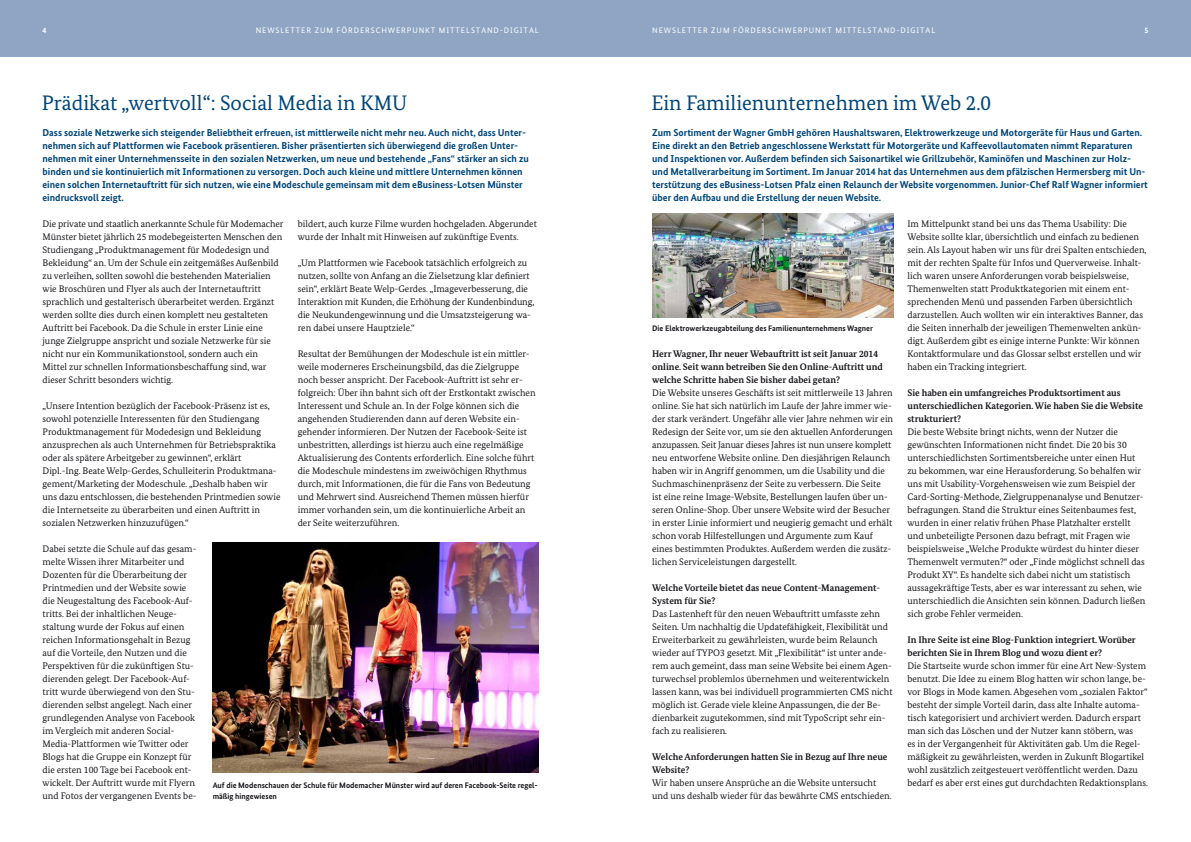
<style>
.page{position:relative;width:1191px;height:842px;background:#fff}
.page>*{position:absolute;margin:0;border:0;box-sizing:border-box;transform-origin:0 0}
.t1{font:21px "Bundes Serif";color:#004578}
.t2{font:700 10px/13px "Bundes Sans";color:#004578}
.t3{font:9.5px/13px "Bundes Serif";color:#1a171c}
.P_bold{font:700 9.5px/13px "Bundes Serif";color:#1a171c}
.Bildunterschrift{font:700 8px/10.5px "Bundes Sans";color:#1a171c}
.t4{font:8px "Bundes Sans";letter-spacing:.11em;color:#fff}
.t5{font:700 8px "Bundes Sans";color:#fff}
</style>
<div class="page">
<div style="left:0;top:0;width:595px;height:57px;background:#8fa5c3"></div>
<div style="left:595px;top:0;width:596px;height:57px;background:#8fa5c3"></div>
<img style="left:213px;top:543px;width:326px;height:230px">
<img style="left:652px;top:214px;width:241px;height:104px">
<p class="t5" style="left:43px;top:25px;width:5px">4</p>
<p class="t4" style="left:256px;top:25px;width:284px">NEWSLETTER ZUM FÖRDERSCHWERPUNKT MITTELSTAND-DIGITAL</p>
<p class="t4" style="left:652px;top:25px;width:284px">NEWSLETTER ZUM FÖRDERSCHWERPUNKT MITTELSTAND-DIGITAL</p>
<p class="t5" style="left:1144px;top:25px;width:5px">5</p>
<h2 class="t1" style="left:42px;top:90px;width:367px">Prädikat „wertvoll“: Social Media in KMU</h2>
<h4 class="t2" style="left:43px;top:126px;width:488px">Dass soziale Netzwerke sich steigender Beliebtheit erfreuen, ist mittlerweile nicht mehr neu. Auch nicht, dass Unter&shy;nehmen sich auf Plattformen wie Facebook präsentieren. Bisher präsentierten sich überwiegend die großen Unter&shy;nehmen mit einer Unternehmensseite in den sozialen Netzwerken, um neue und bestehende „Fans“ stärker an sich zu binden und sie kontinuierlich mit Informationen zu versorgen. Doch auch kleine und mittlere Unternehmen können einen solchen Internetauftritt für sich nutzen, wie eine Modeschule gemeinsam mit dem eBusiness-Lotsen Münster eindrucksvoll zeigt.</h4>
<p class="t3" style="left:43px;top:217px;width:242px">Die private und staatlich anerkannte Schule für Modemacher Münster bietet jährlich 25 modebegeisterten Menschen den Studiengang „Produktmanagement für Modedesign und Bekleidung“ an. Um der Schule ein zeitgemäßes Außenbild zu verleihen, sollten sowohl die bestehenden Materialien wie Broschüren und Flyer als auch der Internetauftritt sprachlich und gestalterisch überarbeitet werden. Ergänzt werden sollte dies durch einen komplett neu gestalteten Auftritt bei Facebook. Da die Schule in erster Linie eine junge Zielgruppe anspricht und soziale Netzwerke für sie nicht nur ein Kommunikationstool, sondern auch ein Mittel zur schnellen Informationsbeschaffung sind, war dieser Schritt besonders wichtig.</p>
<p class="t3" style="left:43px;top:399px;width:239px">„Unsere Intention bezüglich der Facebook-Präsenz ist es, sowohl potenzielle Interessenten für den Studiengang Produktmanagement für Modedesign und Bekleidung anzusprechen als auch Unternehmen für Betriebspraktika oder als spätere Arbeitgeber zu gewinnen“, erklärt Dipl.-Ing. Beate Welp-Gerdes, Schulleiterin Produktmana&shy;gement/Marketing der Modeschule. „Deshalb haben wir uns dazu entschlossen, die bestehenden Printmedien sowie die Internetseite zu überarbeiten und einen Auftritt in sozialen Netzwerken hinzuzufügen.“</p>
<p class="t3" style="left:43px;top:542px;width:155px">Dabei setzte die Schule auf das gesam&shy;melte Wissen ihrer Mitarbeiter und Dozenten für die Überarbeitung der Printmedien und der Website sowie die Neugestaltung des Facebook-Auf&shy;tritts. Bei der inhaltlichen Neuge&shy;staltung wurde der Fokus auf einen reichen Informationsgehalt in Bezug auf die Vorteile, den Nutzen und die Perspektiven für die zukünftigen Stu&shy;dierenden gelegt. Der Facebook-Auf&shy;tritt wurde überwiegend von den Stu&shy;dierenden selbst angelegt. Nach einer grundlegenden Analyse von Facebook im Vergleich mit anderen Social-Media-Plattformen wie Twitter oder Blogs hat die Gruppe ein Konzept für die ersten 100 Tage bei Facebook ent&shy;wickelt. Der Auftritt wurde mit Flyern und Fotos der vergangenen Events be-</p>
<p class="t3" style="left:298px;top:217px;width:241px">bildert, auch kurze Filme wurden hochgeladen. Abgerundet wurde der Inhalt mit Hinweisen auf zukünftige Events.</p>
<p class="t3" style="left:298px;top:256px;width:238px">„Um Plattformen wie Facebook tatsächlich erfolgreich zu nutzen, sollte von Anfang an die Zielsetzung klar definiert sein“, erklärt Beate Welp-Gerdes. „Imageverbesserung, die Interaktion mit Kunden, die Erhöhung der Kundenbindung, die Neukundengewinnung und die Umsatzsteigerung wa&shy;ren dabei unsere Hauptziele.“</p>
<p class="t3" style="left:298px;top:347px;width:239px">Resultat der Bemühungen der Modeschule ist ein mittler&shy;weile moderneres Erscheinungsbild, das die Zielgruppe noch besser anspricht. Der Facebook-Auftritt ist sehr er&shy;folgreich: Über ihn bahnt sich oft der Erstkontakt zwischen Interessent und Schule an. In der Folge können sich die angehenden Studierenden dann auf deren Website ein&shy;gehender informieren. Der Nutzen der Facebook-Seite ist unbestritten, allerdings ist hierzu auch eine regelmäßige Aktualisierung des Contents erforderlich. Eine solche führt die Modeschule mindestens im zweiwöchigen Rhythmus durch, mit Informationen, die für die Fans von Bedeutung und Mehrwert sind. Ausreichend Themen müssen hierfür immer vorhanden sein, um die kontinuierliche Arbeit an der Seite weiterzuführen.</p>
<p class="Bildunterschrift" style="left:213px;top:780px;width:326px">Auf die Modenschauen der Schule für Modemacher Münster wird auf deren Facebook-Seite regel&shy;mäßig hingewiesen</p>
<h2 class="t1" style="left:651px;top:90px;width:341px">Ein Familienunternehmen im Web 2.0</h2>
<h4 class="t2" style="left:652px;top:126px;width:497px">Zum Sortiment der Wagner GmbH gehören Haushaltswaren, Elektrowerkzeuge und Motorgeräte für Haus und Garten.<br>Eine direkt an den Betrieb angeschlossene Werkstatt für Motorgeräte und Kaffeevollautomaten nimmt Reparaturen und Inspektionen vor. Außerdem befinden sich Saisonartikel wie Grillzubehör, Kaminöfen und Maschinen zur Holz&shy;und Metallverarbeitung im Sortiment. Im Januar 2014 hat das Unternehmen aus dem pfälzischen Hermersberg mit Un&shy;terstützung des eBusiness-Lotsen Pfalz einen Relaunch der Website vorgenommen. Junior-Chef Ralf Wagner informiert über den Aufbau und die Erstellung der neuen Website.</h4>
<p class="Bildunterschrift" style="left:652px;top:323px;width:222px">Die Elektrowerkzeugabteilung des Familienunternehmens Wagner</p>
<p class="P_bold" style="left:652px;top:347px;width:232px">Herr Wagner, Ihr neuer Webauftritt ist seit Januar 2014 online. Seit wann betreiben Sie den Online-Auftritt und welche Schritte haben Sie bisher dabei getan?</p>
<p class="t3" style="left:652px;top:386px;width:242px">Die Website unseres Geschäfts ist seit mittlerweile 13 Jahren online. Sie hat sich natürlich im Laufe der Jahre immer wie&shy;der stark verändert. Ungefähr alle vier Jahre nehmen wir ein Redesign der Seite vor, um sie den aktuellen Anforderungen anzupassen. Seit Januar dieses Jahres ist nun unsere komplett neu entworfene Website online. Den diesjährigen Relaunch haben wir in Angriff genommen, um die Usability und die Suchmaschinenpräsenz der Seite zu verbessern. Die Seite<br>ist eine reine Image-Website, Bestellungen laufen über un&shy;seren Online-Shop. Über unsere Website wird der Besucher in erster Linie informiert und neugierig gemacht und erhält schon vorab Hilfestellungen und Argumente zum Kauf eines bestimmten Produktes. Außerdem werden die zusätz&shy;lichen Serviceleistungen dargestellt.</p>
<p class="P_bold" style="left:652px;top:581px;width:229px">Welche Vorteile bietet das neue Content-Management-<br>System für Sie?</p>
<p class="t3" style="left:652px;top:607px;width:242px">Das Lastenheft für den neuen Webauftritt umfasste zehn Seiten. Um nachhaltig die Updatefähigkeit, Flexibilität und Erweiterbarkeit zu gewährleisten, wurde beim Relaunch wieder auf TYPO3 gesetzt. Mit „Flexibilität“ ist unter ande&shy;rem auch gemeint, dass man seine Website bei einem Agen&shy;turwechsel problemlos übernehmen und weiterentwickeln lassen kann, was bei individuell programmierten CMS nicht möglich ist. Gerade viele kleine Anpassungen, die der Be&shy;dienbarkeit zugutekommen, sind mit TypoScript sehr ein&shy;fach zu realisieren.</p>
<p class="P_bold" style="left:652px;top:750px;width:237px">Welche Anforderungen hatten Sie in Bezug auf Ihre neue<br>Website?</p>
<p class="t3" style="left:652px;top:776px;width:241px">Wir haben unsere Ansprüche an die Website untersucht und uns deshalb wieder für das bewährte CMS entschieden.</p>
<p class="t3" style="left:907px;top:217px;width:241px">Im Mittelpunkt stand bei uns das Thema Usability: Die Website sollte klar, übersichtlich und einfach zu bedienen sein. Als Layout haben wir uns für drei Spalten entschieden, mit der rechten Spalte für Infos und Querverweise. Inhalt&shy;lich waren unsere Anforderungen vorab beispielsweise, Themenwelten statt Produktkategorien mit einem ent&shy;sprechenden Menü und passenden Farben übersichtlich darzustellen. Auch wollten wir ein interaktives Banner, das die Seiten innerhalb der jeweiligen Themenwelten ankün&shy;digt. Außerdem gibt es einige interne Punkte: Wir können Kontaktformulare und das Glossar selbst erstellen und wir haben ein Tracking integriert.</p>
<p class="P_bold" style="left:907px;top:386px;width:237px">Sie haben ein umfangreiches Produktsortiment aus unterschiedlichen Kategorien.Wie haben Sie die Website strukturiert?</p>
<p class="t3" style="left:907px;top:425px;width:240px">Die beste Website bringt nichts, wenn der Nutzer die gewünschten Informationen nicht findet. Die 20 bis 30 unterschiedlichsten Sortimentsbereiche unter einen Hut zu bekommen, war eine Herausforderung. So behalfen wir uns mit Usability-Vorgehensweisen wie zum Beispiel der Card-Sorting-Methode, Zielgruppenanalyse und Benutzer&shy;befragungen. Stand die Struktur eines Seitenbaumes fest, wurden in einer relativ frühen Phase Platzhalter erstellt und unbeteiligte Personen dazu befragt, mit Fragen wie beispielsweise „Welche Produkte würdest du hinter dieser Themenwelt vermuten?“ oder „Finde möglichst schnell das Produkt XY“. Es handelte sich dabei nicht um statistisch aussagekräftige Tests, aber es war interessant zu sehen, wie unterschiedlich die Ansichten sein können. Dadurch ließen sich grobe Fehler vermeiden.</p>
<p class="P_bold" style="left:907px;top:633px;width:230px">In Ihre Seite ist eine Blog-Funktion integriert.Worüber berichten Sie in Ihrem Blog und wozu dient er?</p>
<p class="t3" style="left:907px;top:659px;width:242px">Die Startseite wurde schon immer für eine Art New-System benutzt. Die Idee zu einem Blog hatten wir schon lange, be&shy;vor Blogs in Mode kamen. Abgesehen vom „sozialen Faktor“ besteht der simple Vorteil darin, dass alte Inhalte automa&shy;tisch kategorisiert und archiviert werden. Dadurch erspart man sich das Löschen und der Nutzer kann stöbern, was<br>es in der Vergangenheit für Aktivitäten gab. Um die Regel&shy;mäßigkeit zu gewährleisten, werden in Zukunft Blogartikel wohl zusätzlich zeitgesteuert veröffentlicht werden. Dazu bedarf es aber erst eines gut durchdachten Redaktionsplans.</p>
</div>
